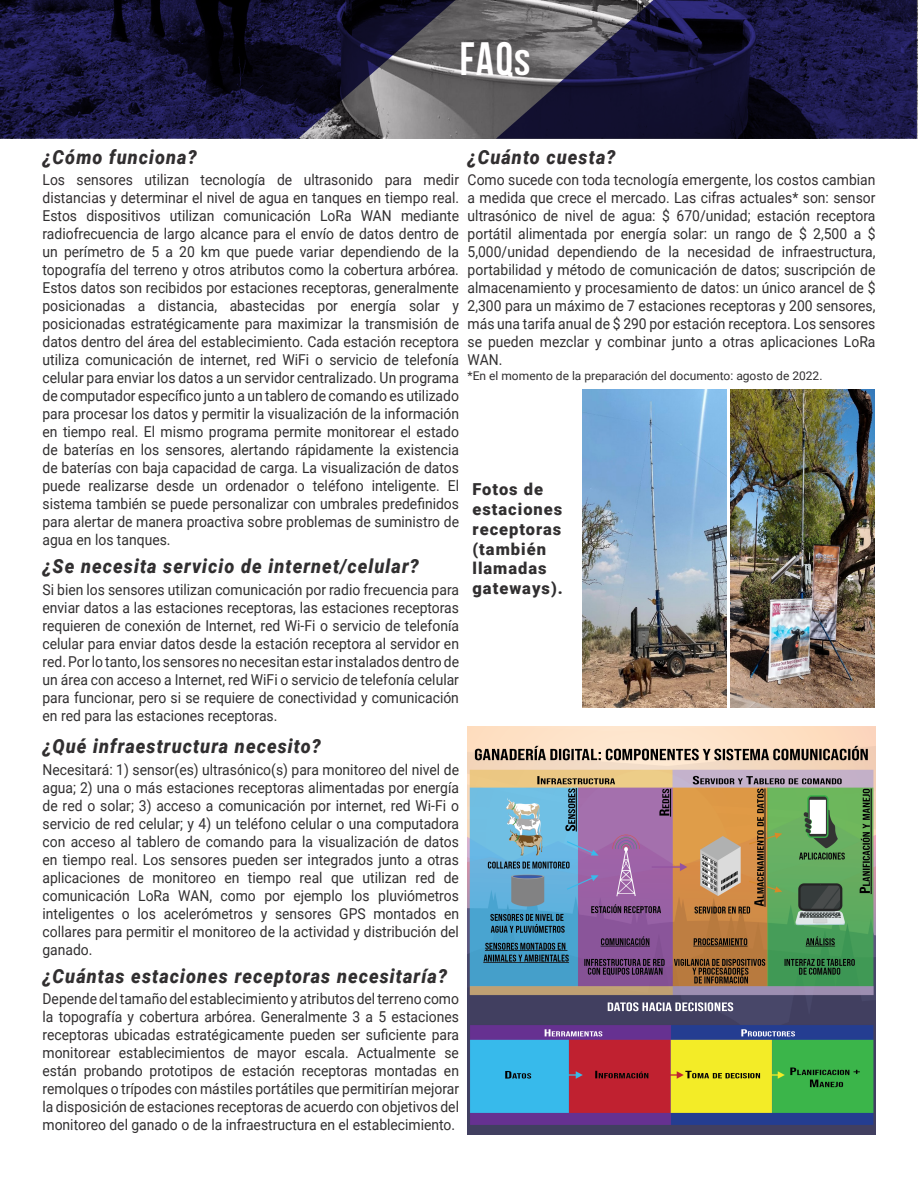
<style>
.page{position:relative;width:918px;height:1188px;background:#fff}
.page>*{position:absolute;margin:0;border:0;box-sizing:border-box;transform-origin:0 0}
.Text_Left_Justify{font:700 46.8px "Bebas Neue";color:#fff;scale:.93 1}
.t1{font:italic 900 19.5px "Roboto";letter-spacing:.06em;color:#312f30;scale:.93 1}
.Text_Left_Justify-2{font:900 16.5px/19.8px "Roboto";letter-spacing:.06em;color:#312f30}
.Text_Left_Justify-3{font:15px/18px "Roboto";color:#312f30;text-align:justify;scale:.93 1}
.Text_Left_Justify-4{font:12px "Roboto";color:#312f30}
.s1{font-size:35.55px}
</style>
<div class="page">
<img style="left:582px;top:389px;width:145px;height:319px">
<img style="left:731px;top:389px;width:144px;height:319px">
<img style="left:468px;top:727px;width:408px;height:408px">
<svg style="left:0;top:0;width:496px;height:139px;background:#2b2944"></svg>
<svg style="left:496px;top:0;width:421px;height:139px;background:#282646"></svg>
<p class="Text_Left_Justify" style="left:460px;top:33px;width:77px">FAQ<span class="s1">s</span></p>
<p class="t1" style="left:43px;top:143px;width:167px">¿Cómo funciona?</p>
<p class="Text_Left_Justify-3" style="left:43px;top:171px;width:449px">Los sensores utilizan tecnología de ultrasonido para medir distancias y determinar el nivel de agua en tanques en tiempo real.<br>Estos dispositivos utilizan comunicación LoRa WAN mediante radiofrecuencia de largo alcance para el envío de datos dentro de un perímetro de 5 a 20 km que puede variar dependiendo de la topografía del terreno y otros atributos como la cobertura arbórea.<br>Estos datos son recibidos por estaciones receptoras, generalmente posicionadas a distancia, abastecidas por energía solar y posicionadas estratégicamente para maximizar la transmisión de datos dentro del área del establecimiento. Cada estación receptora utiliza comunicación de internet, red WiFi o servicio de telefonía celular para enviar los datos a un servidor centralizado. Un programa de computador específico junto a un tablero de comando es utilizado para procesar los datos y permitir la visualización de la información en tiempo real. El mismo programa permite monitorear el estado de baterías en los sensores, alertando rápidamente la existencia de baterías con baja capacidad de carga. La visualización de datos puede realizarse desde un ordenador o teléfono inteligente. El sistema también se puede personalizar con umbrales predefinidos para alertar de manera proactiva sobre problemas de suministro de agua en los tanques.</p>
<p class="Text_Left_Justify-3" style="left:43px;top:580px;width:449px">Si bien los sensores utilizan comunicación por radio frecuencia para enviar datos a las estaciones receptoras, las estaciones receptoras requieren de conexión de Internet, red Wi-Fi o servicio de telefonía celular para enviar datos desde la estación receptora al servidor en red. Por lo tanto, los sensores no necesitan estar instalados dentro de un área con acceso a Internet, red WiFi o servicio de telefonía celular para funcionar, pero si se requiere de conectividad y comunicación en red para las estaciones receptoras.</p>
<p class="t1" style="left:43px;top:553px;width:406px">¿Se necesita servicio de internet/celular?</p>
<p class="t1" style="left:43px;top:732px;width:301px">¿Qué infraestructura necesito?</p>
<p class="Text_Left_Justify-3" style="left:43px;top:760px;width:449px">Necesitará: 1) sensor(es) ultrasónico(s) para monitoreo del nivel de agua; 2) una o más estaciones receptoras alimentadas por energía de red o solar; 3) acceso a comunicación por internet, red Wi-Fi o servicio de red celular; y 4) un teléfono celular o una computadora con acceso al tablero de comando para la visualización de datos en tiempo real. Los sensores pueden ser integrados junto a otras aplicaciones de monitoreo en tiempo real que utilizan red de comunicación LoRa WAN, como por ejemplo los pluviómetros inteligentes o los acelerómetros y sensores GPS montados en collares para permitir el monitoreo de la actividad y distribución del ganado.</p>
<p class="Text_Left_Justify-3" style="left:43px;top:990px;width:449px">Depende del tamaño del establecimiento y atributos del terreno como la topografía y cobertura arbórea. Generalmente 3 a 5 estaciones receptoras ubicadas estratégicamente pueden ser suficiente para monitorear establecimientos de mayor escala. Actualmente se están probando prototipos de estación receptoras montadas en remolques o trípodes con mástiles portátiles que permitirían mejorar la disposición de estaciones receptoras de acuerdo con objetivos del monitoreo del ganado o de la infraestructura en el establecimiento.</p>
<p class="t1" style="left:43px;top:962px;width:437px">¿Cuántas estaciones receptoras necesitaría?</p>
<p class="t1" style="left:468px;top:143px;width:161px">¿Cuánto cuesta?</p>
<p class="Text_Left_Justify-3" style="left:468px;top:171px;width:440px">Como sucede con toda tecnología emergente, los costos cambian a medida que crece el mercado. Las cifras actuales* son: sensor ultrasónico de nivel de agua: $ 670/unidad; estación receptora portátil alimentada por energía solar: un rango de $ 2,500 a $ 5,000/unidad dependiendo de la necesidad de infraestructura, portabilidad y método de comunicación de datos; suscripción de almacenamiento y procesamiento de datos: un único arancel de $ 2,300 para un máximo de 7 estaciones receptoras y 200 sensores, más una tarifa anual de $ 290 por estación receptora. Los sensores se pueden mezclar y combinar junto a otras aplicaciones LoRa WAN.</p>
<p class="Text_Left_Justify-4" style="left:468px;top:367px;width:356px">*En el momento de la preparación del documento: agosto de 2022.</p>
<p class="Text_Left_Justify-2" style="left:472px;top:479px;width:92px">Fotos de estaciones receptoras (también llamadas gateways).</p>
</div>
